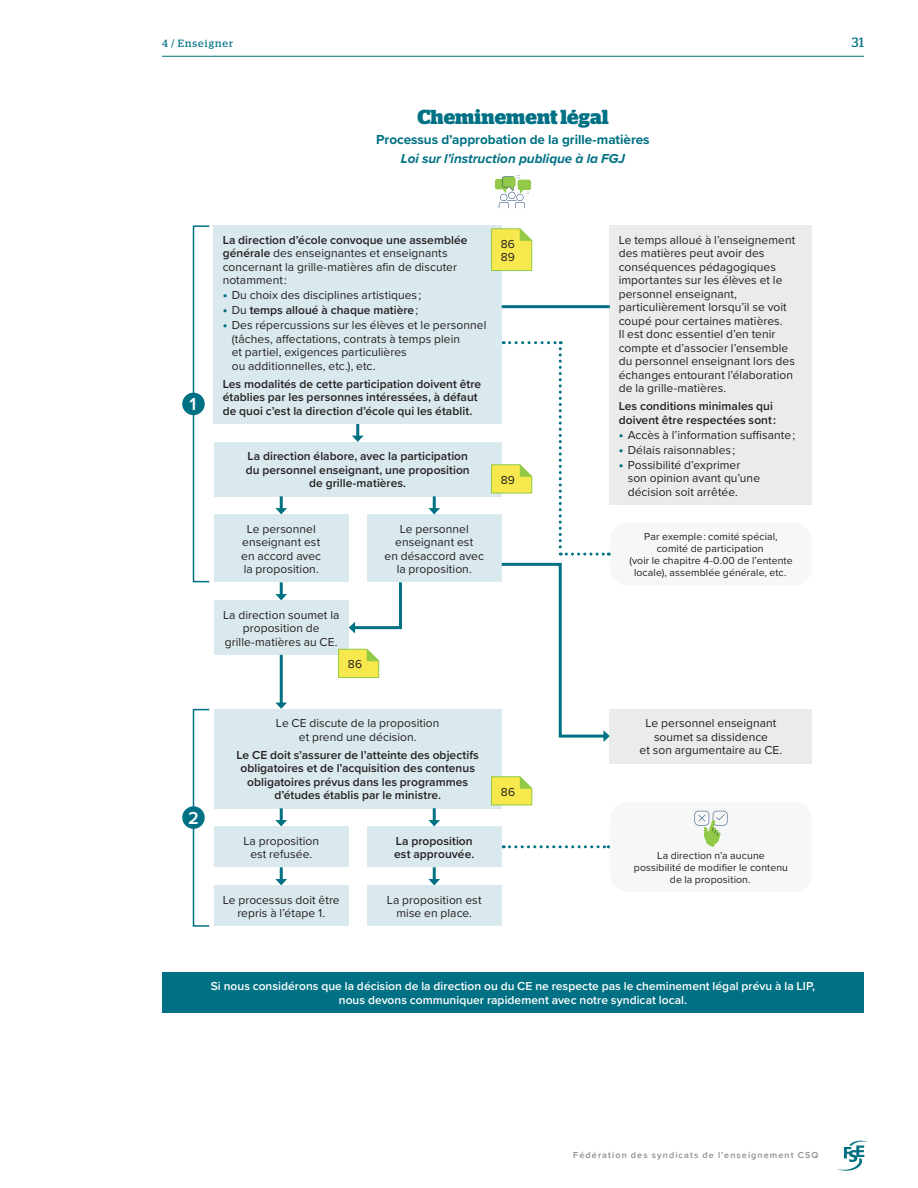
<style>
.page{position:relative;width:918px;height:1188px;background:#fff}
.page>*{position:absolute;margin:0;border:0;box-sizing:border-box;transform-origin:0 0}
.t1{font:700 20.25px "Stag";letter-spacing:.005em;color:#007184}
.t2{font:600 18px "Proxima Nova";color:#fff}
.t3{font:700 13.5px "Proxima Nova";color:#007184}
.t4{font:italic 700 13.5px "Proxima Nova";color:#007184}
.t5{font:13.5px "Stag";color:#007184}
.t6{font:12px/13.5px "Proxima Nova";letter-spacing:.005em;color:#231f20;text-align:center}
.t7{font:600 12px/13.5px "Proxima Nova";letter-spacing:.005em;color:#231f20}
.t8{font:600 12px/13.5px "Proxima Nova";letter-spacing:.005em;color:#fff;text-align:center}
.t9{font:10.5px/12px "Proxima Nova";letter-spacing:.01em;color:#231f20;text-align:center}
.t10{font:10.5px "Stag";letter-spacing:.1em;color:#007184}
.t11{font:600 9px "Proxima Nova";letter-spacing:.125em;color:#8a8c8f}
.s1{font-weight:600}
.s2{font-weight:700;font-size:13.2px;color:#007184}
.s3{font-weight:400}
</style>
<div class="page">
<svg style="left:495px;top:175px;width:36px;height:33px"></svg>
<div style="left:162px;top:972px;width:702px;height:41px;background:#007184"></div>
<div style="left:214px;top:709px;width:288px;height:99px;background:#dae9ed"></div>
<div style="left:214px;top:826px;width:135px;height:41px;background:#dae9ed"></div>
<div style="left:214px;top:885px;width:135px;height:41px;background:#dae9ed"></div>
<div style="left:214px;top:225px;width:288px;height:199px;background:#dae9ed"></div>
<div style="left:214px;top:442px;width:288px;height:54px;background:#dae9ed"></div>
<div style="left:214px;top:514px;width:135px;height:68px;background:#dae9ed"></div>
<div style="left:214px;top:600px;width:135px;height:55px;background:#dae9ed"></div>
<div style="left:367px;top:514px;width:135px;height:68px;background:#dae9ed"></div>
<div style="left:367px;top:826px;width:135px;height:41px;background:#dae9ed"></div>
<div style="left:367px;top:885px;width:135px;height:41px;background:#dae9ed"></div>
<svg style="left:352px;top:424px;width:12px;height:18px"></svg>
<svg style="left:275px;top:496px;width:12px;height:18px"></svg>
<svg style="left:275px;top:582px;width:12px;height:18px"></svg>
<svg style="left:275px;top:808px;width:12px;height:18px"></svg>
<svg style="left:275px;top:867px;width:12px;height:18px"></svg>
<hr style="left:280px;top:655px;width:3px;height:48px;background:#007184">
<svg style="left:276px;top:703px;width:11px;height:6px"></svg>
<svg style="left:428px;top:496px;width:12px;height:18px"></svg>
<svg style="left:428px;top:808px;width:12px;height:18px"></svg>
<svg style="left:428px;top:867px;width:12px;height:18px"></svg>
<svg style="left:503px;top:845px;width:106px;height:3px"></svg>
<div style="left:610px;top:802px;width:202px;height:90px;background:#f6f7f7;border-radius:18px"></div>
<svg style="left:695px;top:811px;width:32px;height:36px"></svg>
<div style="left:610px;top:523px;width:202px;height:62px;background:#f6f7f7;border-radius:18px"></div>
<div style="left:610px;top:225px;width:202px;height:280px;background:#eaecec"></div>
<div style="left:610px;top:709px;width:202px;height:54px;background:#eaecec"></div>
<svg style="left:491px;top:228px;width:41px;height:43px;background:#ebe654"></svg>
<svg style="left:491px;top:776px;width:42px;height:30px"></svg>
<svg style="left:338px;top:648px;width:41px;height:30px"></svg>
<div style="left:193px;top:225px;width:17px;height:357px;border:2px solid #007184"></div>
<div style="left:193px;top:709px;width:17px;height:218px;border:2px solid #007184"></div>
<div style="left:182px;top:393px;width:23px;height:22px;background:#007184;border-radius:50%"></div>
<div style="left:182px;top:806px;width:23px;height:23px;background:#007184;border-radius:50%"></div>
<hr style="left:502px;top:305px;width:108px;height:3px;background:#007184">
<svg style="left:491px;top:341px;width:119px;height:401px"></svg>
<svg style="left:349px;top:582px;width:53px;height:51px"></svg>
<hr style="left:162px;top:56px;width:702px;height:1px;background:#007184">
<svg style="left:837px;top:1140px;width:31px;height:31px"></svg>
<p class="t10" style="left:162px;top:37px;width:73px">4 / Enseigner</p>
<p class="t5" style="left:852px;top:34px;width:14px">31</p>
<h1 class="t1" style="left:417px;top:105px;width:193px">Cheminement légal</h1>
<p class="t3" style="left:376px;top:129px;width:275px">Processus d’approbation de la grille-matières</p>
<p class="t4" style="left:401px;top:149px;width:226px">Loi sur l’instruction publique à la FGJ</p>
<h2 class="t2" style="left:190px;top:390px;width:8px">1</h2>
<h2 class="t2" style="left:188px;top:804px;width:12px">2</h2>
<p class="t6" style="left:223px;top:233px;width:246px;text-align:left"><span class="s1">La direction d’école convoque une assemblée générale</span> des enseignantes et enseignants concernant la grille-matières afin de discuter notamment :</p>
<p class="t6" style="left:223px;top:288px;width:200px"><span class="s2">•</span> Du choix des disciplines artistiques ;</p>
<p class="t7" style="left:223px;top:303px;width:197px"><span class="s2">•</span> <span class="s3">Du</span> temps alloué à chaque matière <span class="s3">;</span></p>
<p class="t6" style="left:232px;top:318px;width:256px;text-align:left;text-indent:-9px"><span class="s2">•</span> Des répercussions sur les élèves et le personnel (tâches, affectations, contrats à temps plein<br>et partiel, exigences particulières<br>ou additionnelles, etc.), etc.</p>
<p class="t7" style="left:223px;top:377px;width:260px">Les modalités de cette participation doivent être établies par les personnes intéressées, à défaut de quoi c’est la direction d’école qui les établit.</p>
<p class="t7" style="left:246px;top:449px;width:226px;text-align:center">La direction élabore, avec la participation du personnel enseignant, une proposition de grille-matières.</p>
<p class="t6" style="left:241px;top:522px;width:82px">Le personnel enseignant est en accord avec la proposition.</p>
<p class="t6" style="left:223px;top:608px;width:118px">La direction soumet la proposition de grille-matières au CE.</p>
<p class="t6" style="left:385px;top:522px;width:101px">Le personnel enseignant est<br>en désaccord avec la proposition.</p>
<p class="t6" style="left:348px;top:657px;width:16px">86</p>
<p class="t6" style="left:501px;top:236px;width:16px;text-align:left">86<br>89</p>
<p class="t6" style="left:501px;top:472px;width:16px">89</p>
<p class="t6" style="left:276px;top:716px;width:165px">Le CE discute de la proposition et prend une décision.</p>
<p class="t7" style="left:237px;top:748px;width:244px;text-align:center">Le CE doit s’assurer de l’atteinte des objectifs obligatoires et de l’acquisition des contenus obligatoires prévus dans les programmes d’études établis par le ministre.</p>
<p class="t6" style="left:243px;top:834px;width:77px">La proposition est refusée.</p>
<p class="t6" style="left:223px;top:893px;width:118px">Le processus doit être repris à l’étape 1.</p>
<p class="t7" style="left:394px;top:834px;width:82px">La proposition est approuvée.</p>
<p class="t6" style="left:387px;top:893px;width:96px">La proposition est mise en place.</p>
<p class="t6" style="left:501px;top:784px;width:16px">86</p>
<p class="t6" style="left:619px;top:233px;width:178px;text-align:left">Le temps alloué à l’enseignement des matières peut avoir des conséquences pédagogiques importantes sur les élèves et le personnel enseignant, particulièrement lorsqu’il se voit coupé pour certaines matières.<br>Il est donc essentiel d’en tenir compte et d’associer l’ensemble du personnel enseignant lors des échanges entourant l’élaboration de la grille-matières.</p>
<p class="t7" style="left:619px;top:399px;width:159px">Les conditions minimales qui doivent être respectées sont :</p>
<p class="t6" style="left:619px;top:428px;width:178px"><span class="s2">•</span> Accès à l’information suffisante ;</p>
<p class="t6" style="left:619px;top:443px;width:118px"><span class="s2">•</span> Délais raisonnables ;</p>
<p class="t6" style="left:628px;top:458px;width:134px;text-align:left;text-indent:-9px"><span class="s2">•</span> Possibilité d’exprimer son opinion avant qu’une décision soit arrêtée.</p>
<p class="t9" style="left:629px;top:530px;width:165px">Par exemple : comité spécial, comité de participation<br>(voir le chapitre 4-0.00 de l’entente locale), assemblée générale, etc.</p>
<p class="t6" style="left:640px;top:716px;width:144px">Le personnel enseignant soumet sa dissidence<br>et son argumentaire au CE.</p>
<p class="t9" style="left:634px;top:849px;width:156px">La direction n’a aucune possibilité de modifier le contenu de la proposition.</p>
<p class="t8" style="left:211px;top:979px;width:606px">Si nous considérons que la décision de la direction ou du CE ne respecte pas le cheminement légal prévu à la LIP, nous devons communiquer rapidement avec notre syndicat local.</p>
<p class="t11" style="left:573px;top:1148px;width:247px">Fédération des syndicats de l’enseignement CSQ</p>
</div>
